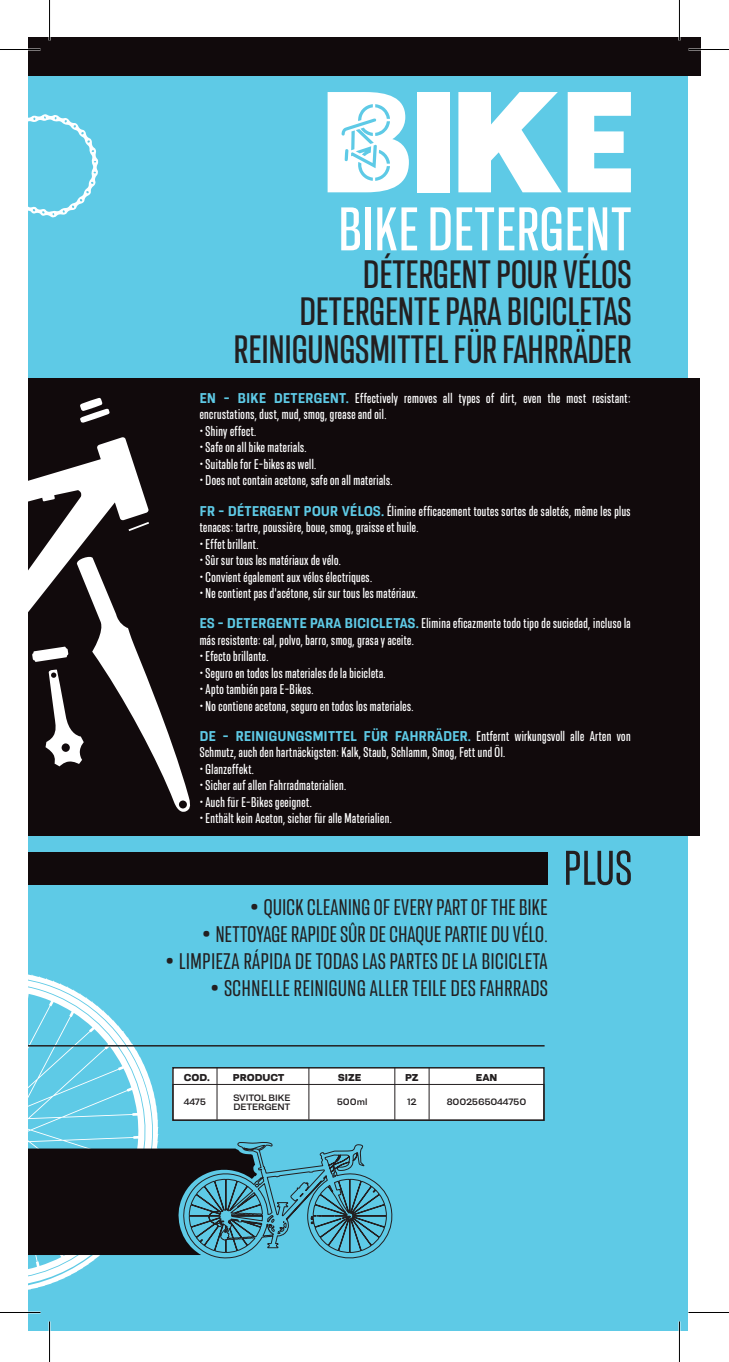
<style>
.page{position:relative;width:729px;height:1362px;background:#fff}
.page>*{position:absolute;margin:0;border:0;box-sizing:border-box;transform-origin:0 0}
.t1{font:500 condensed 65.25px "Resolve Sans";letter-spacing:.02em;color:#fff}
.t2{font:condensed 51.75px "Resolve Sans";color:#231f20}
.t3{font:500 condensed 42px/37.5px "Resolve Sans";letter-spacing:.01em;color:#231f20;text-align:right}
.t4{font:condensed 24px "Resolve Sans";letter-spacing:.02em;color:#231f20}
.t5{font:500 condensed 15px/30px "Resolve Sans";letter-spacing:.03em;color:#fff}
.t6{font:15px "Resolve Sans Bold Nrw";letter-spacing:.03em;color:#5ecae6}
.t7{font:700 10.5px "Resolve Sans";color:#231f20}
.t8{font:9.75px/9px "Resolve Sans";letter-spacing:-.005em;color:#231f20}
.s1{font-family:"Resolve Sans Bold Nrw";font-weight:400;font-stretch:normal;color:#5ecae6}
.s2{font-family:"Resolve Sans";font-weight:500;font-stretch:condensed;color:#fff}
.s3{font-weight:600;font-stretch:normal}
</style>
<div class="page">
<div style="left:28px;top:50px;width:659px;height:1281px;background:#5ecae6"></div>
<div style="left:173px;top:1068px;width:370px;height:52px;background:#fff"></div>
<div style="left:172px;top:1067px;width:372px;height:54px;border:2px solid #231f20"></div>
<div style="left:172px;top:1084px;width:372px;height:36px;border:1px solid #231f20"></div>
<hr style="left:216px;top:1067px;width:1px;height:53px;background:#231f20">
<hr style="left:308px;top:1067px;width:1px;height:53px;background:#231f20">
<hr style="left:394px;top:1067px;width:1px;height:53px;background:#231f20">
<hr style="left:428px;top:1067px;width:1px;height:53px;background:#231f20">
<div style="left:28px;top:378px;width:671px;height:458px;background:#110a0c"></div>
<svg style="left:28px;top:114px;width:164px;height:1176px"></svg>
<hr style="left:28px;top:1045px;width:516px;height:1px;background:#231f20">
<div style="left:28px;top:852px;width:519px;height:33px;background:#110a0c"></div>
<div style="left:416px;top:92px;width:33px;height:100px;background:#fff"></div>
<svg style="left:458px;top:92px;width:103px;height:100px"></svg>
<svg style="left:327px;top:92px;width:82px;height:100px"></svg>
<svg style="left:567px;top:92px;width:63px;height:100px"></svg>
<svg style="left:28px;top:1131px;width:365px;height:132px"></svg>
<div style="left:28px;top:37px;width:672px;height:39px;background:#110a0c"></div>
<hr style="left:0;top:1311px;width:40px;height:2px;background:#fff">
<hr style="left:678px;top:0;width:2px;height:40px;background:#fff">
<hr style="left:678px;top:1321px;width:2px;height:41px;background:#fff">
<hr style="left:0;top:49px;width:40px;height:1px;background:#000">
<hr style="left:688px;top:49px;width:40px;height:1px;background:#000">
<hr style="left:0;top:1312px;width:40px;height:1px;background:#000">
<hr style="left:688px;top:1312px;width:40px;height:1px;background:#000">
<hr style="left:49px;top:0;width:1px;height:40px;background:#000">
<hr style="left:49px;top:1321px;width:1px;height:41px;background:#000">
<hr style="left:679px;top:0;width:1px;height:40px;background:#000">
<hr style="left:679px;top:1321px;width:1px;height:41px;background:#000">
<h1 class="t1" style="left:338px;top:195px;width:294px">BIKE DETERGENT</h1>
<h3 class="t3" style="left:234px;top:255px;width:399px">DÉTERGENT POUR VÉLOS<br>DETERGENTE PARA BICICLETAS<br>REINIGUNGSMITTEL FÜR FAHRRÄDER</h3>
<p class="t5" style="left:199px;top:390px;width:432px;line-height:16.5px"><span class="s1">EN - BIKE DETERGENT.</span> Effectively removes all types of dirt, even the most resistant: encrustations, dust, mud, smog, grease and oil.</p>
<p class="t5" style="left:199px;top:416px;width:58px">• Shiny effect.</p>
<p class="t5" style="left:199px;top:433px;width:108px">• Safe on all bike materials.</p>
<p class="t5" style="left:199px;top:449px;width:118px">• Suitable for E-bikes as well.</p>
<p class="t5" style="left:199px;top:466px;width:432px">• Does not contain acetone, safe on all materials.<br><span class="s1">FR - DÉTERGENT POUR VÉLOS.</span> Élimine efficacement toutes sortes de saletés, même les plus</p>
<p class="t5" style="left:199px;top:512px;width:220px">tenaces: tartre, poussière, boue, smog, graisse et huile.</p>
<p class="t5" style="left:199px;top:529px;width:60px">• Effet brillant.</p>
<p class="t5" style="left:199px;top:545px;width:143px">• Sûr sur tous les matériaux de vélo.</p>
<p class="t5" style="left:199px;top:562px;width:174px">• Convient également aux vélos électriques.</p>
<p class="t5" style="left:199px;top:578px;width:432px">• Ne contient pas d'acétone, sûr sur tous les matériaux.<br><span class="s1">ES - DETERGENTE PARA BICICLETAS.</span> Elimina eficazmente todo tipo de suciedad, incluso la</p>
<p class="t5" style="left:199px;top:625px;width:216px">más resistente: cal, polvo, barro, smog, grasa y aceite.</p>
<p class="t5" style="left:199px;top:641px;width:70px">• Efecto brillante.</p>
<p class="t5" style="left:199px;top:658px;width:187px">• Seguro en todos los materiales de la bicicleta.</p>
<p class="t5" style="left:199px;top:674px;width:115px">• Apto también para E-Bikes.</p>
<p class="t5" style="left:199px;top:691px;width:215px">• No contiene acetona, seguro en todos los materiales.</p>
<p class="t6" style="left:199px;top:727px;width:432px">DE - REINIGUNGSMITTEL FÜR FAHRRÄDER. <span class="s2">Entfernt wirkungsvoll alle Arten von</span></p>
<p class="t5" style="left:199px;top:737px;width:307px">Schmutz, auch den hartnäckigsten: Kalk, Staub, Schlamm, Smog, Fett und Öl.</p>
<p class="t5" style="left:199px;top:754px;width:56px">• Glanzeffekt.</p>
<p class="t5" style="left:199px;top:770px;width:148px">• Sicher auf allen Fahrradmaterialien.</p>
<p class="t5" style="left:199px;top:787px;width:114px">• Auch für E-Bikes geeignet.</p>
<p class="t5" style="left:199px;top:803px;width:193px">• Enthält kein Aceton, sicher für alle Materialien.</p>
<h3 class="t4" style="left:250px;top:894px;width:299px"><span class="s3">•</span> QUICK CLEANING OF EVERY PART OF THE BIKE</h3>
<h3 class="t4" style="left:202px;top:921px;width:347px"><span class="s3">•</span> NETTOYAGE RAPIDE SÛR DE CHAQUE PARTIE DU VÉLO.</h3>
<h3 class="t4" style="left:165px;top:948px;width:383px"><span class="s3">•</span> LIMPIEZA RÁPIDA DE TODAS LAS PARTES DE LA BICICLETA</h3>
<h3 class="t4" style="left:210px;top:975px;width:338px"><span class="s3">•</span> SCHNELLE REINIGUNG ALLER TEILE DES FAHRRADS</h3>
<h2 class="t2" style="left:563px;top:841px;width:70px">PLUS</h2>
<p class="t7" style="left:184px;top:1071px;width:28px">COD.</p>
<p class="t7" style="left:233px;top:1071px;width:53px">PRODUCT</p>
<p class="t7" style="left:338px;top:1071px;width:25px">SIZE</p>
<p class="t7" style="left:405px;top:1071px;width:15px">PZ</p>
<p class="t7" style="left:475px;top:1071px;width:23px">EAN</p>
<p class="t8" style="left:184px;top:1097px;width:24px">4475</p>
<p class="t8" style="left:337px;top:1097px;width:32px">500ml</p>
<p class="t8" style="left:407px;top:1097px;width:10px">12</p>
<p class="t8" style="left:233px;top:1093px;width:59px">SVITOL BIKE<br>DETERGENT</p>
<p class="t8" style="left:446px;top:1097px;width:81px">8002565044750</p>
</div>
